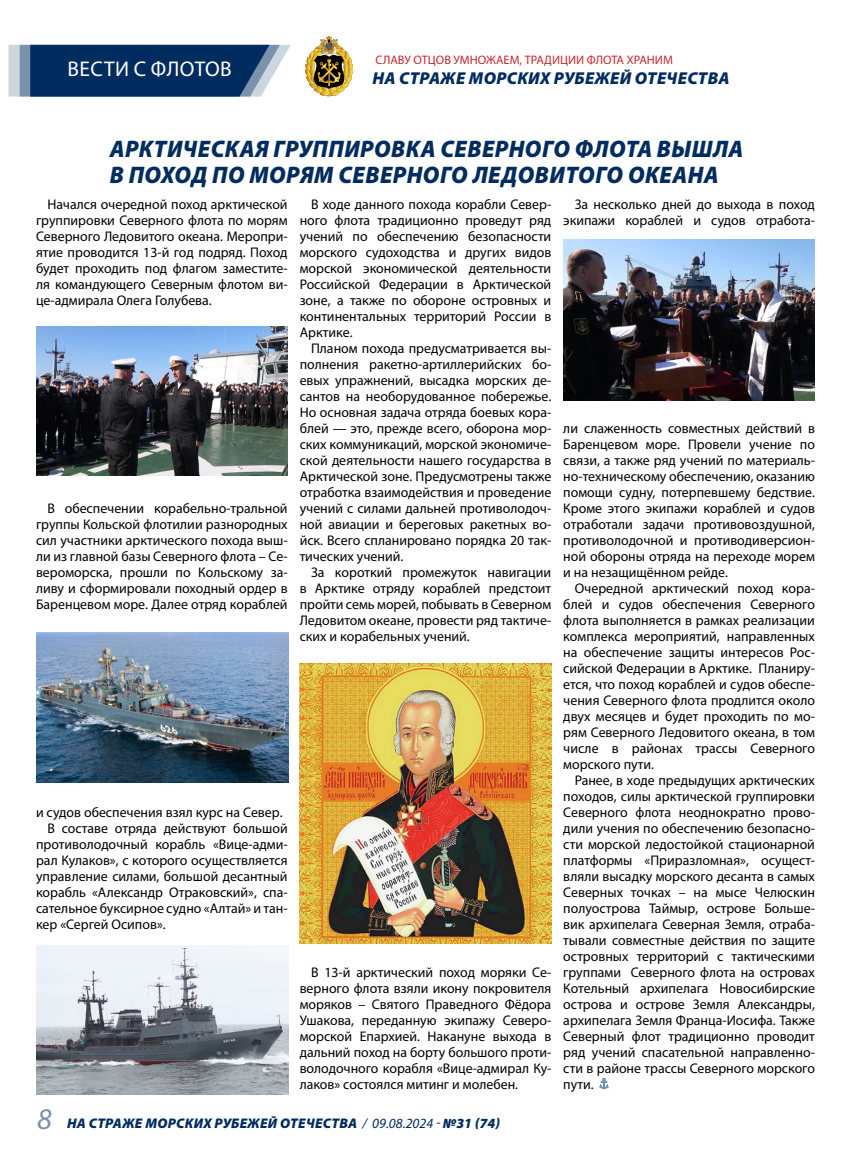
<style>
.page{position:relative;width:851px;height:1163px;background:#fff}
.page>*{position:absolute;margin:0;border:0;box-sizing:border-box;transform-origin:0 0}
.t1{font:italic 900 24px/26px "Myriad Pro";letter-spacing:.02em;color:#002c5f;scale:.96 1}
.t2{font:21.3px "Myriad Pro";letter-spacing:.02em;color:#fff}
.t3{font:italic 900 17.2px "Myriad Pro";letter-spacing:.02em;color:#002c5f}
.t4{font:14px/16px "Myriad Pro";color:#000;text-align:justify}
.t5{font:italic 900 14px "Myriad Pro";letter-spacing:.02em;color:#002c5f}
.t6{font:12.3px "Myriad Pro";color:#c3272d}
.s1{font-weight:400;font-size:30px}
.s2{font-weight:400}
</style>
<div class="page">
<svg style="left:305px;top:36px;width:48px;height:61px"></svg>
<svg style="left:9px;top:45px;width:282px;height:52px;background:#274c77"></svg>
<svg style="left:599px;top:1078px;width:9px;height:11px"></svg>
<img style="left:36px;top:632px;width:252px;height:150px">
<img style="left:36px;top:326px;width:251px;height:149px">
<img style="left:563px;top:239px;width:251px;height:161px">
<img style="left:299px;top:663px;width:252px;height:280px">
<img style="left:37px;top:945px;width:251px;height:149px">
<h2 class="t2" style="left:68px;top:55px;width:165px">ВЕСТИ С ФЛОТОВ</h2>
<p class="t6" style="left:375px;top:52px;width:299px">СЛАВУ ОТЦОВ УМНОЖАЕМ, ТРАДИЦИИ ФЛОТА ХРАНИМ</p>
<p class="t3" style="left:372px;top:69px;width:358px">НА СТРАЖЕ МОРСКИХ РУБЕЖЕЙ ОТЕЧЕСТВА</p>
<h1 class="t1" style="left:110px;top:136px;width:661px">АРКТИЧЕСКАЯ ГРУППИРОВКА СЕВЕРНОГО ФЛОТА ВЫШЛА<br>В ПОХОД ПО МОРЯМ СЕВЕРНОГО ЛЕДОВИТОГО ОКЕАНА</h1>
<p class="t4" style="left:36px;top:196px;width:253px;text-indent:11px">Начался очередной поход арктической группировки Северного флота по морям Северного Ледовитого океана. Меропри&shy;ятие проводится 13-й год подряд. Поход будет проходить под флагом заместите&shy;ля командующего Северным флотом ви&shy;це-адмирала Олега Голубева.</p>
<p class="t4" style="left:36px;top:500px;width:253px;text-indent:11px">В обеспечении корабельно-тральной группы Кольской флотилии разнородных сил участники арктического похода выш&shy;ли из главной базы Северного флота – Се&shy;вероморска, прошли по Кольскому за&shy;ливу и сформировали походный ордер в Баренцевом море. Далее отряд кораблей</p>
<p class="t4" style="left:299px;top:196px;width:253px;text-indent:11px">В ходе данного похода корабли Север&shy;ного флота традиционно проведут ряд учений по обеспечению безопасности морского судоходства и других видов морской экономической деятельности Российской Федерации в Арктической зоне, а также по обороне островных и континентальных территорий России в Арктике.</p>
<p class="t4" style="left:299px;top:340px;width:253px;text-indent:11px">Планом похода предусматривается вы&shy;полнения ракетно-артиллерийских бо&shy;евых упражнений, высадка морских де&shy;сантов на необорудованное побережье.<br>Но основная задача отряда боевых кора&shy;блей — это, прежде всего, оборона мор&shy;ских коммуникаций, морской экономиче&shy;ской деятельности нашего государства в Арктической зоне. Предусмотрены также отработка взаимодействия и проведение учений с силами дальней противолодоч&shy;ной авиации и береговых ракетных во&shy;йск. Всего спланировано порядка 20 так&shy;тических учений.</p>
<p class="t4" style="left:299px;top:564px;width:253px;text-indent:11px">За короткий промежуток навигации в Арктике отряду кораблей предстоит пройти семь морей, побывать в Северном Ледовитом океане, провести ряд тактиче&shy;ских и корабельных учений.</p>
<p class="t4" style="left:36px;top:804px;width:248px">и судов обеспечения взял курс на Север.</p>
<p class="t4" style="left:47px;top:820px;width:242px">В составе отряда действуют большой</p>
<p class="t4" style="left:36px;top:836px;width:253px">противолодочный корабль «Вице-адми-</p>
<p class="t4" style="left:36px;top:852px;width:253px">рал Кулаков», с которого осуществляется</p>
<p class="t4" style="left:36px;top:868px;width:253px">управление силами, большой десантный</p>
<p class="t4" style="left:36px;top:884px;width:253px">корабль «Александр Отраковский», спа-</p>
<p class="t4" style="left:36px;top:900px;width:253px">сательное буксирное судно «Алтай» и тан-</p>
<p class="t4" style="left:36px;top:916px;width:131px">кер «Сергей Осипов».</p>
<p class="t4" style="left:299px;top:964px;width:253px;text-indent:11px">В 13-й арктический поход моряки Се&shy;верного флота взяли икону покровителя моряков – Святого Праведного Фёдора Ушакова, переданную экипажу Северо&shy;морской Епархией. Накануне выхода в дальний поход на борту большого проти&shy;володочного корабля «Вице-адмирал Ку&shy;лаков» состоялся митинг и молебен.</p>
<p class="t5" style="left:37px;top:1114px;width:464px"><span class="s1">8</span> НА СТРАЖЕ МОРСКИХ РУБЕЖЕЙ ОТЕЧЕСТВА <span class="s2">/ 09.08.2024 -</span> №31 (74)</p>
<p class="t4" style="left:563px;top:196px;width:253px;text-align:right">За несколько дней до выхода в поход экипажи кораблей и судов отработа-</p>
<p class="t4" style="left:563px;top:420px;width:253px">ли слаженность совместных действий в Баренцевом море. Провели учение по связи, а также ряд учений по материаль&shy;но-техническому обеспечению, оказанию помощи судну, потерпевшему бедствие.<br>Кроме этого экипажи кораблей и судов отработали задачи противовоздушной, противолодочной и противодиверсион&shy;ной обороны отряда на переходе морем и на незащищённом рейде.</p>
<p class="t4" style="left:563px;top:580px;width:253px;text-indent:11px">Очередной арктический поход кора&shy;блей и судов обеспечения Северного флота выполняется в рамках реализации комплекса мероприятий, направленных на обеспечение защиты интересов Рос&shy;сийской Федерации в Арктике. Планиру&shy;ется, что поход кораблей и судов обеспе&shy;чения Северного флота продлится около двух месяцев и будет проходить по мо&shy;рям Северного Ледовитого океана, в том числе в районах трассы Северного морского пути.</p>
<p class="t4" style="left:563px;top:772px;width:253px;text-indent:11px">Ранее, в ходе предыдущих арктических походов, силы арктической группировки Северного флота неоднократно прово&shy;дили учения по обеспечению безопасно&shy;сти морской ледостойкой стационарной платформы «Приразломная», осущест&shy;вляли высадку морского десанта в самых Северных точках – на мысе Челюскин полуострова Таймыр, острове Больше&shy;вик архипелага Северная Земля, отраба&shy;тывали совместные действия по защите островных территорий с тактическими группами Северного флота на островах Котельный архипелага Новосибирские острова и острове Земля Александры, архипелага Земля Франца-Иосифа. Также Северный флот традиционно проводит ряд учений спасательной направленно&shy;сти в районе трассы Северного морского пути.</p>
</div>
